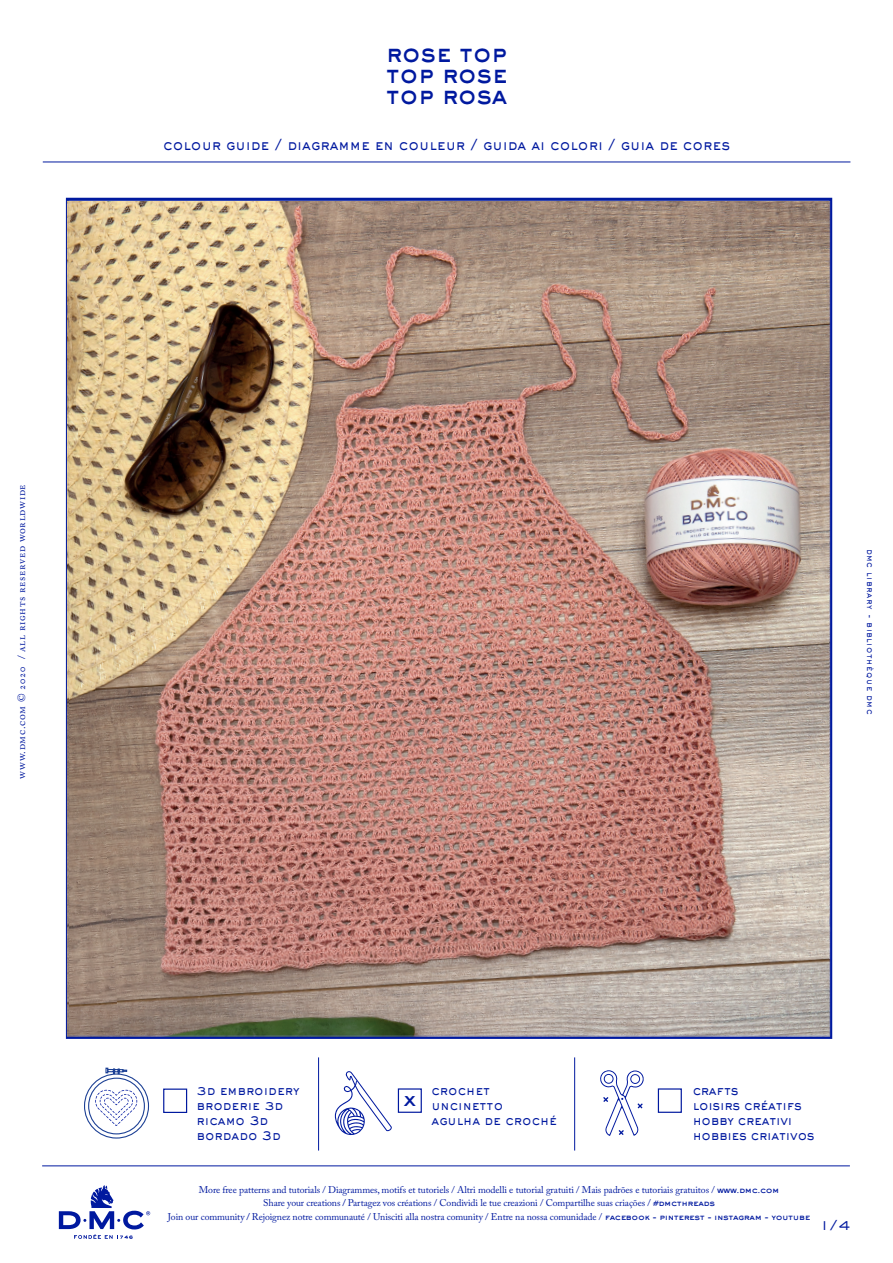
<style>
.page{position:relative;width:893px;height:1263px;background:#fff}
.page>*{position:absolute;margin:0;border:0;box-sizing:border-box;transform-origin:0 0}
.t1{font:800 25.5px/21px "Sackers Gothic Std";letter-spacing:-.02em;color:#00199f;text-align:justify;scale:.9 1}
.t2{font:800 19.2px "Sackers Gothic Std";color:#00199f}
.t3{font:500 15px "Sackers Gothic Std";letter-spacing:.01em;color:#00199f;scale:.85 1}
.t4{font:500 13.5px "Sackers Gothic Std";color:#00199f}
.t5{font:500 13.35px/15px "Sackers Gothic Std";letter-spacing:.01em;color:#00199f;scale:.85 1}
.t6{font:500 13.35px/15px "Sackers Gothic Std";letter-spacing:-.01em;color:#00199f;scale:.85 1}
.t7{font:10.5px "Adobe Caslon Pro";letter-spacing:.06em;color:#00199f}
.t8{font:9.75px/13.5px "Adobe Caslon Pro";letter-spacing:-.01em;color:#00199f;text-align:center}
.t9{font:500 9px "Sackers Gothic Std";letter-spacing:.08em;color:#00199f;scale:.85 1}
.s1{font-size:12px}
.s2{font-family:"Sackers Gothic Std";font-weight:800;font-size:8.25px}
.s3{font-weight:600}
</style>
<div class="page">
<hr style="left:574px;top:1057px;width:1px;height:93px;background:#00199f">
<hr style="left:318px;top:1057px;width:1px;height:93px;background:#00199f">
<img style="left:66px;top:198px;width:766px;height:841px">
<img style="left:67px;top:201px;width:2px;height:104px">
<img style="left:829px;top:201px;width:1px;height:714px">
<img style="left:67px;top:305px;width:51px;height:731px">
<img style="left:786px;top:915px;width:44px;height:121px">
<img style="left:118px;top:1036px;width:668px;height:1px">
<svg style="left:84px;top:1068px;width:66px;height:71px"></svg>
<svg style="left:335px;top:1071px;width:57px;height:64px"></svg>
<svg style="left:600px;top:1070px;width:44px;height:66px"></svg>
<div style="left:163px;top:1088px;width:24px;height:25px;border:1px solid #00199f"></div>
<div style="left:398px;top:1088px;width:24px;height:25px;border:1px solid #00199f"></div>
<div style="left:658px;top:1088px;width:24px;height:25px;border:1px solid #00199f"></div>
<hr style="left:43px;top:162px;width:807px;height:1px;background:#00199f">
<hr style="left:42px;top:1165px;width:808px;height:1px;background:#00199f">
<svg style="left:59px;top:1185px;width:91px;height:54px"></svg>
<p class="t7" style="left:15px;top:779px;width:296px;rotate:-90deg">www.dmc.com © 2020 / all rights reserved worldwide</p>
<h1 class="t1" style="left:386px;top:41px;width:137px">rose top top rose top rosa</h1>
<h3 class="t3" style="left:163px;top:135px;width:668px">colour guide / diagramme en couleur / guida ai colori / guia de cores</h3>
<p class="t9" style="left:876px;top:549px;width:196px;rotate:90deg">dmc library - bibliothèque dmc</p>
<h3 class="t5" style="left:197px;top:1082px;width:123px"><span class="s1">3</span>d embroidery broderie <span class="s1">3</span>d ricamo 3d bordado 3d</h3>
<h3 class="t5" style="left:431px;top:1082px;width:149px">crochet uncinetto<br>agulha de croché</h3>
<h3 class="t6" style="left:693px;top:1082px;width:145px">crafts<br>loisirs créatifs hobby creativi hobbies criativos</h3>
<h2 class="t2" style="left:403px;top:1086px;width:14px">x</h2>
<p class="t8" style="left:168px;top:1183px;width:644px">More free patterns and tutorials / Diagrammes, motifs et tutoriels / Altri modelli e tutorial gratuiti / Mais padrões e tutoriais gratuitos / <span class="s2">www.dmc.com<br></span>Share your creations <span class="s3">/</span> Partagez vos créations / Condividi le tue creazioni / Compartilhe suas criações / <span class="s2">#dmcthreads<br></span>Join our community <span class="s3">/</span> Rejoignez notre communauté / Unisciti alla nostra comunity / Entre na nossa comunidade / <span class="s2">facebook - pinterest - instagram - youtube</span></p>
<h3 class="t4" style="left:821px;top:1216px;width:31px">1/4</h3>
</div>
